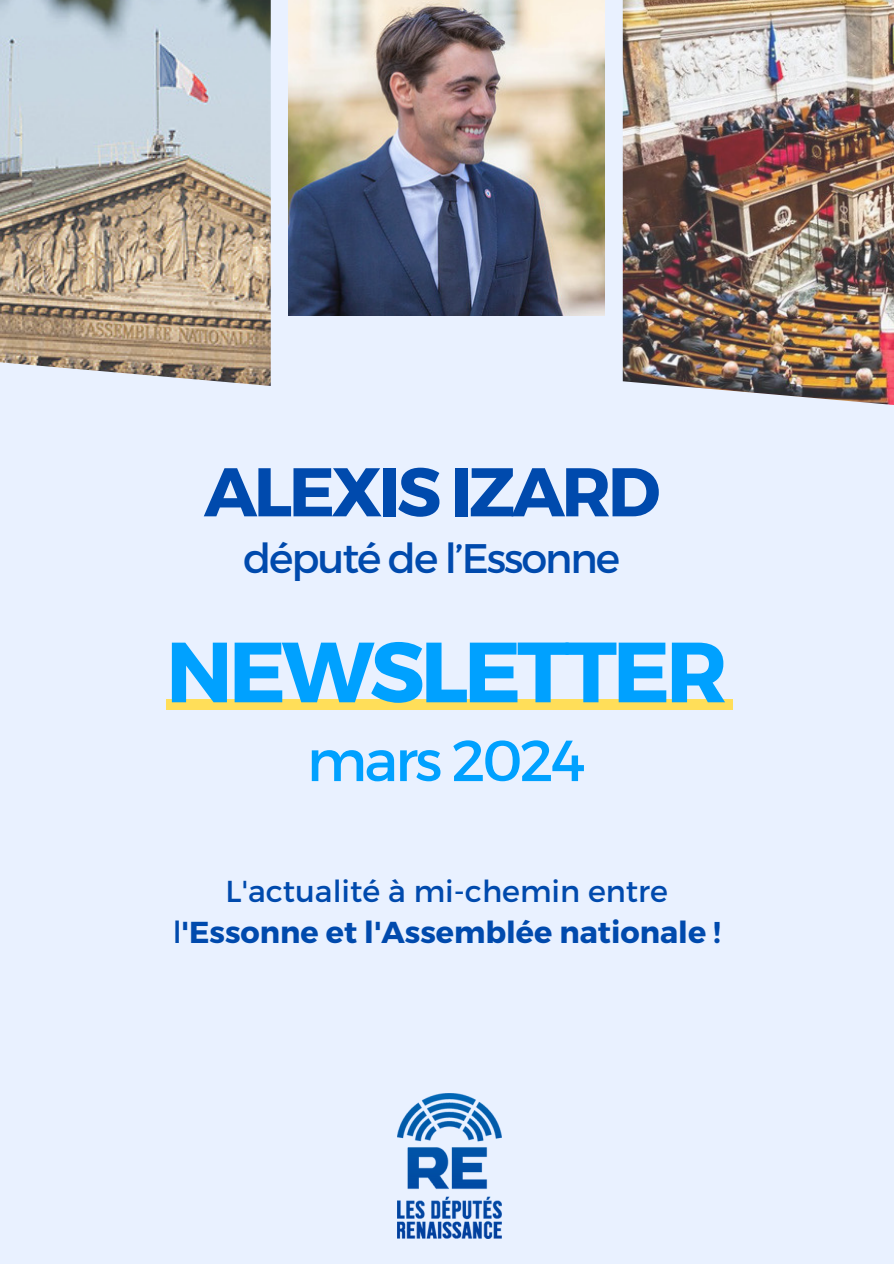
<style>
.page{position:relative;width:894px;height:1264px;background:#fff}
.page>*{position:absolute;margin:0;border:0;box-sizing:border-box;transform-origin:0 0}
.t1{font:700 85.2px "Montserrat";letter-spacing:-.05em;color:#00a1ff}
.t2{font:700 68.7px "Montserrat";letter-spacing:-.05em;color:#004aad}
.t3{font:57.75px "Montserrat";letter-spacing:-.05em;color:#00a1ff}
.t4{font:41.25px "Montserrat";letter-spacing:-.05em;color:#004aad}
.t5{font:700 30.3px/41.7px "Montserrat";color:#004aad;text-align:center}
.s1{font-weight:400}
</style>
<div class="page">
<div style="left:0;top:0;width:893px;height:1263px;background:#e9f1ff"></div>
<img style="left:0;top:0;width:271px;height:386px">
<img style="left:289px;top:0;width:315px;height:316px">
<img style="left:622px;top:0;width:271px;height:405px">
<div style="left:166px;top:699px;width:566px;height:11px;background:#ffde59"></div>
<img style="left:397px;top:1093px;width:104px;height:145px">
<p class="t2" style="left:204px;top:447px;width:457px">ALEXIS IZARD</p>
<p class="t4" style="left:243px;top:531px;width:378px">député de l’Essonne</p>
<p class="t1" style="left:166px;top:616px;width:563px">NEWSLETTER</p>
<p class="t3" style="left:307px;top:723px;width:280px">mars 2024</p>
<h2 class="t5" style="left:173px;top:868px;width:549px"><span class="s1">L'actualité à mi-chemin entre l</span>'Essonne et l'Assemblée nationale !</h2>
</div>
